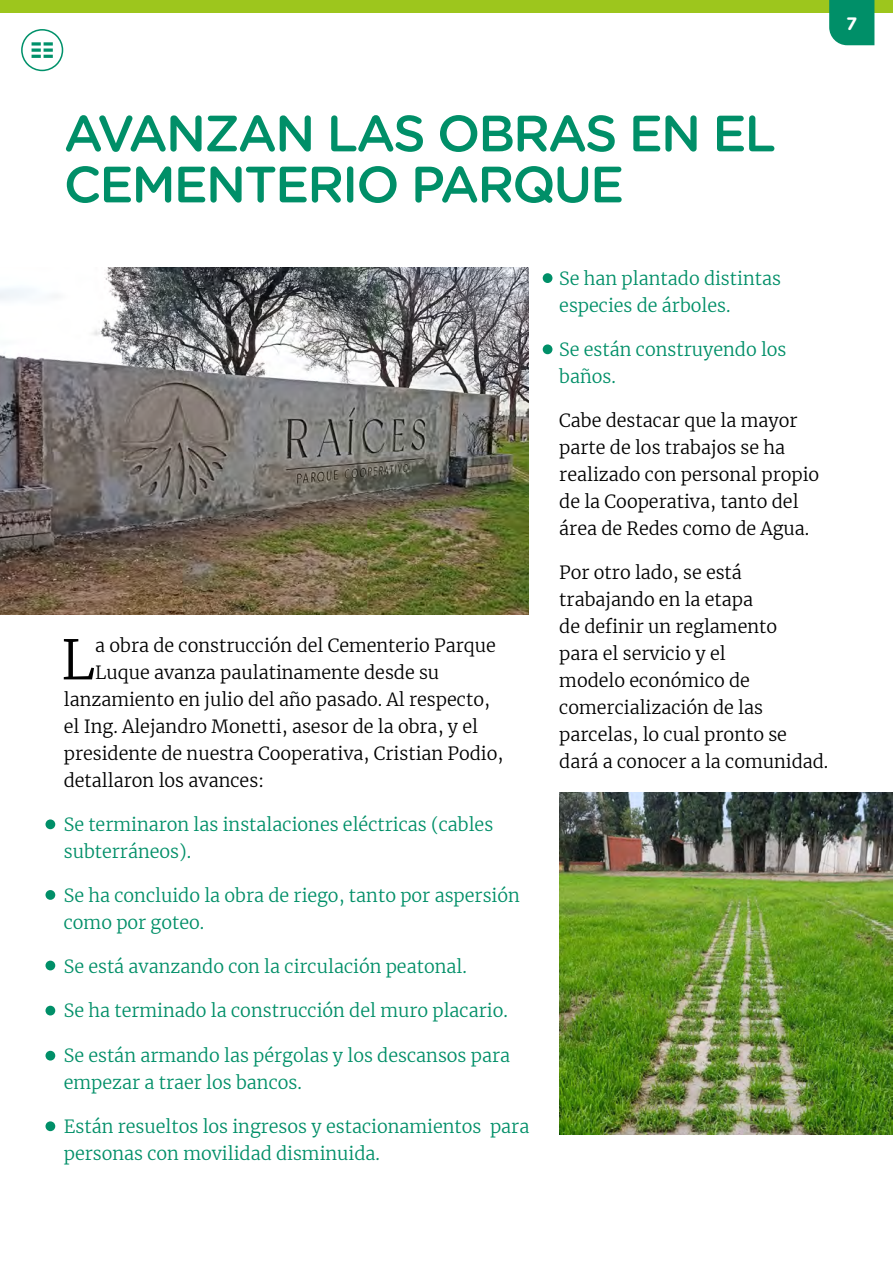
<style>
.page{position:relative;width:893px;height:1263px;background:#fff}
.page>*{position:absolute;margin:0;border:0;box-sizing:border-box;transform-origin:0 0}
.t1{font:300 54.3px "Merriweather";color:#000}
.t2{font:500 51px/51px "Gotham Rounded";letter-spacing:-.04em;color:#008f68}
.t3{font:300 18px/27px "Merriweather";color:#000}
.t4{font:300 18px/27px "Merriweather";color:#008f68}
.t5{font:700 18px "Gotham Rounded";color:#fff}
</style>
<div class="page">
<div style="left:0;top:0;width:893px;height:13px;background:#9dc61d"></div>
<div style="left:829px;top:0;width:45px;height:45px;background:#008f68"></div>
<img style="left:0;top:268px;width:529px;height:346px">
<img style="left:559px;top:793px;width:334px;height:341px">
<div style="left:45px;top:819px;width:10px;height:10px;background:#008f68;border-radius:50%"></div>
<div style="left:45px;top:890px;width:10px;height:10px;background:#008f68;border-radius:50%"></div>
<div style="left:45px;top:961px;width:10px;height:9px;background:#008f68;border-radius:50%"></div>
<div style="left:45px;top:1006px;width:10px;height:9px;background:#008f68;border-radius:50%"></div>
<div style="left:45px;top:1051px;width:10px;height:9px;background:#008f68;border-radius:50%"></div>
<div style="left:45px;top:1121px;width:10px;height:10px;background:#008f68;border-radius:50%"></div>
<div style="left:543px;top:273px;width:9px;height:10px;background:#008f68;border-radius:50%"></div>
<div style="left:543px;top:344px;width:9px;height:10px;background:#008f68;border-radius:50%"></div>
<svg style="left:21px;top:29px;width:42px;height:42px"></svg>
<p class="t5" style="left:846px;top:10px;width:13px">7</p>
<h2 class="t2" style="left:64px;top:106px;width:714px">AVANZAN LAS OBRAS EN EL<br>CEMENTERIO PARQUE</h2>
<h1 class="t1" style="left:61px;top:622px;width:36px">L</h1>
<p class="t3" style="left:95px;top:632px;width:402px">a obra de construcción del Cementerio Parque</p>
<p class="t3" style="left:95px;top:659px;width:346px">Luque avanza paulatinamente desde su</p>
<p class="t3" style="left:64px;top:686px;width:428px">lanzamiento en julio del año pasado. Al respecto,</p>
<p class="t3" style="left:64px;top:713px;width:416px">el Ing. Alejandro Monetti, asesor de la obra, y el</p>
<p class="t3" style="left:64px;top:740px;width:441px">presidente de nuestra Cooperativa, Cristian Podio,</p>
<p class="t3" style="left:64px;top:767px;width:202px">detallaron los avances:</p>
<p class="t4" style="left:64px;top:811px;width:431px">Se terminaron las instalaciones eléctricas (cables subterráneos).</p>
<p class="t4" style="left:64px;top:882px;width:458px">Se ha concluido la obra de riego, tanto por aspersión como por goteo.</p>
<p class="t4" style="left:64px;top:953px;width:405px">Se está avanzando con la circulación peatonal.</p>
<p class="t4" style="left:64px;top:997px;width:446px">Se ha terminado la construcción del muro placario.</p>
<p class="t4" style="left:64px;top:1041px;width:448px">Se están armando las pérgolas y los descansos para empezar a traer los bancos.</p>
<p class="t4" style="left:64px;top:1112px;width:467px">Están resueltos los ingresos y estacionamientos para personas con movilidad disminuida.</p>
<p class="t4" style="left:559px;top:265px;width:223px">Se han plantado distintas especies de árboles.</p>
<p class="t4" style="left:559px;top:336px;width:229px">Se están construyendo los baños.</p>
<p class="t3" style="left:559px;top:407px;width:262px">Cabe destacar que la mayor parte de los trabajos se ha realizado con personal propio de la Cooperativa, tanto del área de Redes como de Agua.</p>
<p class="t3" style="left:559px;top:559px;width:271px">Por otro lado, se está trabajando en la etapa<br>de definir un reglamento<br>para el servicio y el<br>modelo económico de comercialización de las parcelas, lo cual pronto se dará a conocer a la comunidad.</p>
</div>
